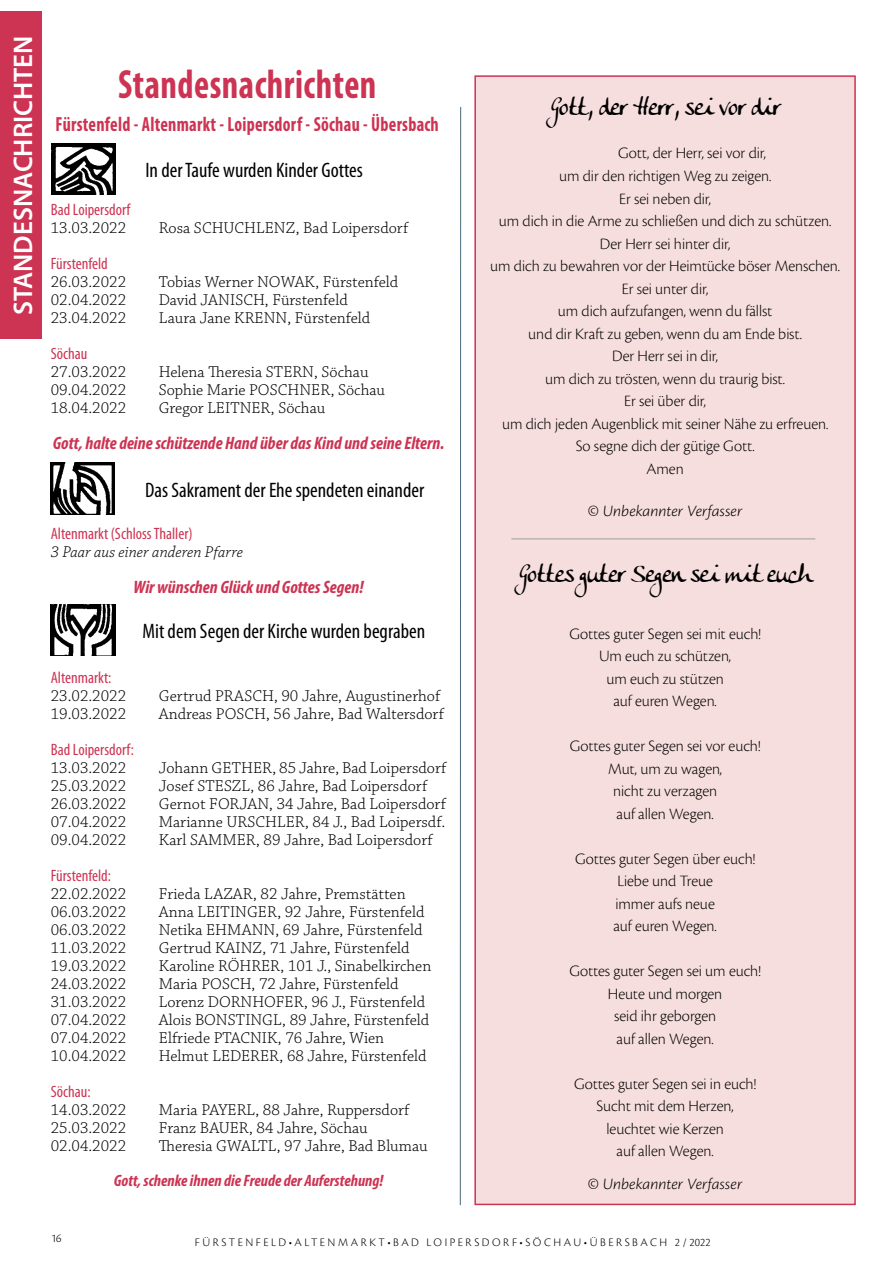
<style>
.page{position:relative;width:893px;height:1263px;background:#fff}
.page>*{position:absolute;margin:0;border:0;box-sizing:border-box;transform-origin:0 0}
.t1{font:700 condensed 41.1px "Myriad Pro";letter-spacing:.015em;color:#cd3352;scale:.88 1}
.t2{font:600 27px "Myriad Pro";color:#fff}
.t3{font:25.8px "Anke Calligraphic FG";color:#000;scale:.87 1}
.t4{font:condensed 21px "Myriad Pro";color:#000}
.t5{font:700 condensed 20.55px "Myriad Pro";letter-spacing:.015em;color:#cd3352;scale:.88 1}
.t6{font:italic 700 condensed 18px "Myriad Pro";color:#cd3352}
.t7{font:300 16.5px "Chaparral Pro";color:#000}
.t8{font:16.5px/22.5px "Cronos Pro Lt Subh";letter-spacing:-.005em;color:#000;text-align:center}
.t9{font:condensed 16.5px "Myriad Pro";color:#cd3352}
.t10{font:italic 700 condensed 16.5px "Myriad Pro";color:#cd3352}
.t11{font:16.5px "Cronos Pro Lt Capt It";letter-spacing:-.005em;color:#000}
.t12{font:italic 300 16.5px "Chaparral Pro";color:#000}
.t13{font:300 12px "Cronos Pro";letter-spacing:.21em;color:#000}
</style>
<div class="page">
<img style="left:52px;top:143px;width:63px;height:52px">
<div style="left:0;top:12px;width:41px;height:327px;background:#cd3352"></div>
<img style="left:51px;top:604px;width:65px;height:52px">
<hr style="left:460px;top:107px;width:1px;height:1098px;background:#49687c">
<img style="left:51px;top:462px;width:63px;height:53px">
<div style="left:475px;top:76px;width:380px;height:1128px;background:#f7dede"></div>
<div style="left:474px;top:75px;width:382px;height:1130px;border:2px solid #cd3352"></div>
<hr style="left:511px;top:538px;width:304px;height:1px;background:#9d9d9c">
<h2 class="t2" style="left:6px;top:315px;width:281px;rotate:-90deg">STANDESNACHRICHTEN</h2>
<h1 class="t1" style="left:118px;top:58px;width:295px">Standesnachrichten</h1>
<p class="t5" style="left:56px;top:111px;width:437px">Fürstenfeld - Altenmarkt - Loipersdorf - Söchau - Übersbach</p>
<p class="t4" style="left:145px;top:157px;width:219px">In der Taufe wurden Kinder Gottes</p>
<p class="t9" style="left:51px;top:200px;width:81px">Bad Loipersdorf</p>
<p class="t7" style="left:51px;top:219px;width:77px">13.03.2022</p>
<p class="t7" style="left:159px;top:219px;width:251px">Rosa SCHUCHLENZ, Bad Loipersdorf</p>
<p class="t9" style="left:51px;top:254px;width:59px">Fürstenfeld</p>
<p class="t7" style="left:51px;top:273px;width:77px">26.03.2022</p>
<p class="t7" style="left:159px;top:273px;width:241px">Tobias Werner NOWAK, Fürstenfeld</p>
<p class="t7" style="left:51px;top:291px;width:77px">02.04.2022</p>
<p class="t7" style="left:159px;top:291px;width:190px">David JANISCH, Fürstenfeld</p>
<p class="t7" style="left:51px;top:309px;width:77px">23.04.2022</p>
<p class="t7" style="left:159px;top:309px;width:213px">Laura Jane KRENN, Fürstenfeld</p>
<p class="t9" style="left:51px;top:344px;width:38px">Söchau</p>
<p class="t7" style="left:51px;top:363px;width:77px">27.03.2022</p>
<p class="t7" style="left:159px;top:363px;width:211px">Helena Theresia STERN, Söchau</p>
<p class="t7" style="left:51px;top:381px;width:77px">09.04.2022</p>
<p class="t7" style="left:159px;top:381px;width:228px">Sophie Marie POSCHNER, Söchau</p>
<p class="t7" style="left:51px;top:399px;width:77px">18.04.2022</p>
<p class="t7" style="left:159px;top:399px;width:168px">Gregor LEITNER, Söchau</p>
<p class="t6" style="left:53px;top:432px;width:393px">Gott, halte deine schützende Hand über das Kind und seine Eltern.</p>
<p class="t4" style="left:145px;top:477px;width:281px">Das Sakrament der Ehe spendeten einander</p>
<p class="t9" style="left:51px;top:524px;width:143px">Altenmarkt (Schloss Thaller)</p>
<p class="t12" style="left:51px;top:543px;width:194px">3 Paar aus einer anderen Pfarre</p>
<p class="t6" style="left:134px;top:576px;width:232px">Wir wünschen Glück und Gottes Segen!</p>
<p class="t4" style="left:142px;top:618px;width:284px">Mit dem Segen der Kirche wurden begraben</p>
<p class="t9" style="left:51px;top:668px;width:62px">Altenmarkt:</p>
<p class="t7" style="left:51px;top:687px;width:77px">23.02.2022</p>
<p class="t7" style="left:159px;top:687px;width:283px">Gertrud PRASCH, 90 Jahre, Augustinerhof</p>
<p class="t7" style="left:51px;top:705px;width:77px">19.03.2022</p>
<p class="t7" style="left:159px;top:705px;width:287px">Andreas POSCH, 56 Jahre, Bad Waltersdorf</p>
<p class="t9" style="left:51px;top:740px;width:85px">Bad Loipersdorf:</p>
<p class="t7" style="left:51px;top:759px;width:77px">13.03.2022</p>
<p class="t7" style="left:159px;top:759px;width:289px">Johann GETHER, 85 Jahre, Bad Loipersdorf</p>
<p class="t7" style="left:51px;top:777px;width:77px">25.03.2022</p>
<p class="t7" style="left:159px;top:777px;width:270px">Josef STESZL, 86 Jahre, Bad Loipersdorf</p>
<p class="t7" style="left:51px;top:795px;width:77px">26.03.2022</p>
<p class="t7" style="left:159px;top:795px;width:289px">Gernot FORJAN, 34 Jahre, Bad Loipersdorf</p>
<p class="t7" style="left:51px;top:813px;width:77px">07.04.2022</p>
<p class="t7" style="left:159px;top:813px;width:288px">Marianne URSCHLER, 84 J., Bad Loipersdf.</p>
<p class="t7" style="left:51px;top:831px;width:77px">09.04.2022</p>
<p class="t7" style="left:159px;top:831px;width:276px">Karl SAMMER, 89 Jahre, Bad Loipersdorf</p>
<p class="t9" style="left:51px;top:866px;width:62px">Fürstenfeld:</p>
<p class="t7" style="left:51px;top:885px;width:77px">22.02.2022</p>
<p class="t7" style="left:159px;top:885px;width:248px">Frieda LAZAR, 82 Jahre, Premstätten</p>
<p class="t7" style="left:51px;top:903px;width:77px">06.03.2022</p>
<p class="t7" style="left:159px;top:903px;width:267px">Anna LEITINGER, 92 Jahre, Fürstenfeld</p>
<p class="t7" style="left:51px;top:921px;width:77px">06.03.2022</p>
<p class="t7" style="left:159px;top:921px;width:265px">Netika EHMANN, 69 Jahre, Fürstenfeld</p>
<p class="t7" style="left:51px;top:939px;width:77px">11.03.2022</p>
<p class="t7" style="left:159px;top:939px;width:252px">Gertrud KAINZ, 71 Jahre, Fürstenfeld</p>
<p class="t7" style="left:51px;top:957px;width:77px">19.03.2022</p>
<p class="t7" style="left:159px;top:957px;width:274px">Karoline RÖHRER, 101 J., Sinabelkirchen</p>
<p class="t7" style="left:51px;top:975px;width:77px">24.03.2022</p>
<p class="t7" style="left:159px;top:975px;width:241px">Maria POSCH, 72 Jahre, Fürstenfeld</p>
<p class="t7" style="left:51px;top:993px;width:77px">31.03.2022</p>
<p class="t7" style="left:159px;top:993px;width:268px">Lorenz DORNHOFER, 96 J., Fürstenfeld</p>
<p class="t7" style="left:51px;top:1011px;width:77px">07.04.2022</p>
<p class="t7" style="left:159px;top:1011px;width:272px">Alois BONSTINGL, 89 Jahre, Fürstenfeld</p>
<p class="t7" style="left:51px;top:1029px;width:77px">07.04.2022</p>
<p class="t7" style="left:159px;top:1029px;width:227px">Elfriede PTACNIK, 76 Jahre, Wien</p>
<p class="t7" style="left:51px;top:1047px;width:77px">10.04.2022</p>
<p class="t7" style="left:159px;top:1047px;width:269px">Helmut LEDERER, 68 Jahre, Fürstenfeld</p>
<p class="t9" style="left:51px;top:1082px;width:41px">Söchau:</p>
<p class="t7" style="left:51px;top:1101px;width:77px">14.03.2022</p>
<p class="t7" style="left:159px;top:1101px;width:252px">Maria PAYERL, 88 Jahre, Ruppersdorf</p>
<p class="t7" style="left:51px;top:1119px;width:77px">25.03.2022</p>
<p class="t7" style="left:159px;top:1119px;width:210px">Franz BAUER, 84 Jahre, Söchau</p>
<p class="t7" style="left:51px;top:1137px;width:77px">02.04.2022</p>
<p class="t7" style="left:159px;top:1137px;width:270px">Theresia GWALTL, 97 Jahre, Bad Blumau</p>
<p class="t10" style="left:114px;top:1170px;width:271px">Gott, schenke ihnen die Freude der Auferstehung!</p>
<h3 class="t3" style="left:550px;top:91px;width:267px">Gott, der Herr, sei vor dir</h3>
<p class="t8" style="left:618px;top:142px;width:150px">Gott, der Herr, sei vor dir,</p>
<p class="t8" style="left:559px;top:164px;width:214px">um dir den richtigen Weg zu zeigen.</p>
<p class="t8" style="left:619px;top:187px;width:93px">Er sei neben dir,</p>
<p class="t8" style="left:499px;top:210px;width:334px">um dich in die Arme zu schließen und dich zu schützen.</p>
<p class="t8" style="left:600px;top:232px;width:132px">Der Herr sei hinter dir,</p>
<p class="t8" style="left:490px;top:255px;width:351px">um dich zu bewahren vor der Heimtücke böser Menschen.</p>
<p class="t8" style="left:622px;top:277px;width:88px">Er sei unter dir,</p>
<p class="t8" style="left:558px;top:300px;width:216px">um dich aufzufangen, wenn du fällst</p>
<p class="t8" style="left:528px;top:322px;width:275px">und dir Kraft zu geben, wenn du am Ende bist.</p>
<p class="t8" style="left:612px;top:345px;width:107px">Der Herr sei in dir,</p>
<p class="t8" style="left:545px;top:367px;width:242px">um dich zu trösten, wenn du traurig bist.</p>
<p class="t8" style="left:624px;top:390px;width:84px">Er sei über dir,</p>
<p class="t8" style="left:502px;top:412px;width:328px">um dich jeden Augenblick mit seiner Nähe zu erfreuen.</p>
<p class="t8" style="left:576px;top:435px;width:180px">So segne dich der gütige Gott.</p>
<p class="t8" style="left:646px;top:457px;width:39px">Amen</p>
<p class="t11" style="left:588px;top:501px;width:156px">© Unbekannter Verfasser</p>
<h3 class="t3" style="left:518px;top:557px;width:340px">Gottes guter Segen sei mit euch</h3>
<p class="t8" style="left:569px;top:622px;width:193px">Gottes guter Segen sei mit euch!<br>Um euch zu schützen,<br>um euch zu stützen<br>auf euren Wegen.</p>
<p class="t8" style="left:570px;top:735px;width:192px">Gottes guter Segen sei vor euch!<br>Mut, um zu wagen,<br>nicht zu verzagen<br>auf allen Wegen.</p>
<p class="t8" style="left:575px;top:847px;width:182px">Gottes guter Segen über euch!<br>Liebe und Treue<br>immer aufs neue<br>auf euren Wegen.</p>
<p class="t8" style="left:569px;top:960px;width:193px">Gottes guter Segen sei um euch!<br>Heute und morgen<br>seid ihr geborgen<br>auf allen Wegen.</p>
<p class="t8" style="left:574px;top:1072px;width:184px">Gottes guter Segen sei in euch!<br>Sucht mit dem Herzen, leuchtet wie Kerzen<br>auf allen Wegen.</p>
<p class="t11" style="left:588px;top:1175px;width:156px">© Unbekannter Verfasser</p>
<p class="t13" style="left:51px;top:1231px;width:12px">16</p>
<p class="t13" style="left:195px;top:1236px;width:518px">FÜRSTENFELD•ALTENMARKT•BAD LOIPERSDORF•SÖCHAU•ÜBERSBACH 2 / 2022</p>
</div>
